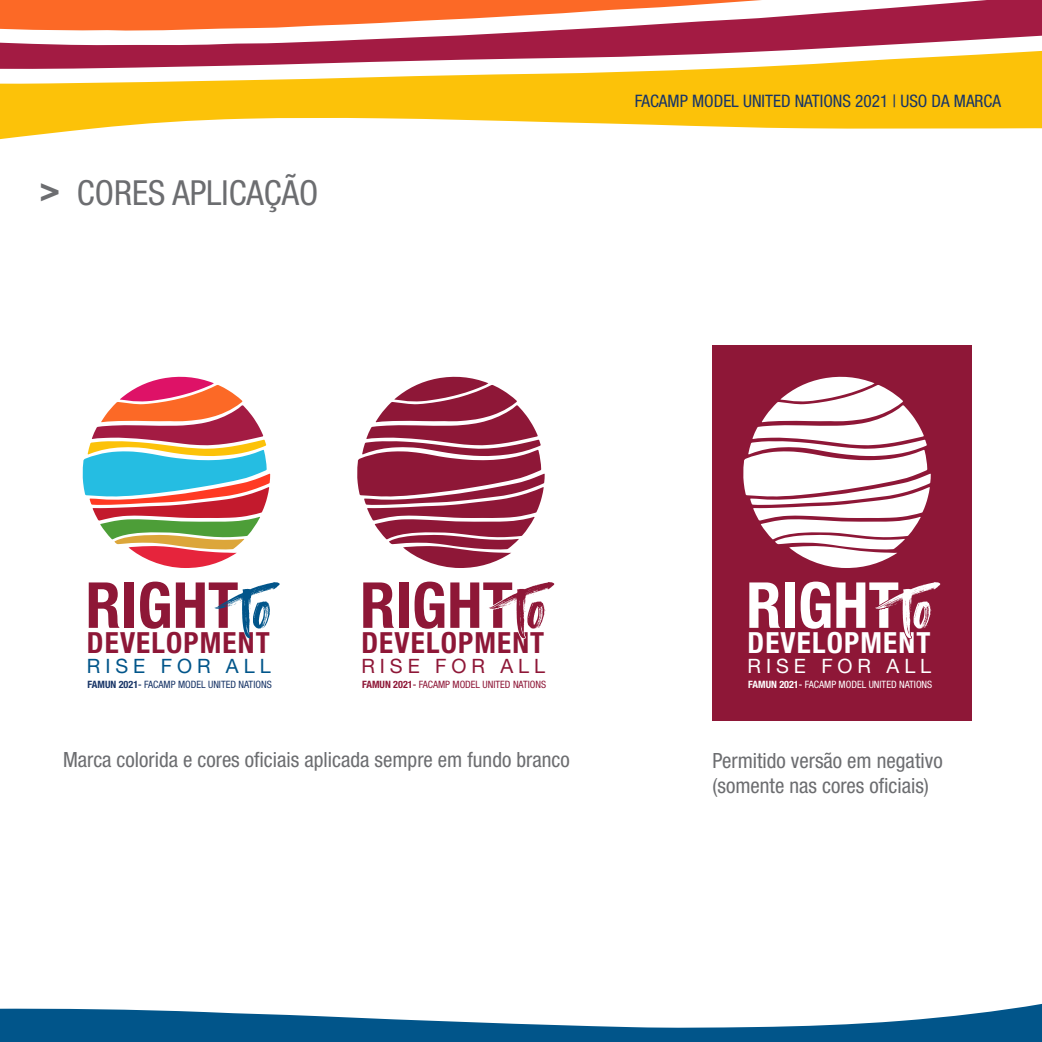
<style>
.page{position:relative;width:1042px;height:1042px;background:#fff}
.page>*{position:absolute;margin:0;border:0;box-sizing:border-box;transform-origin:0 0}
.t1{font:700 condensed 63.52px "Helvetica Neue LT Pro";color:#8e1737}
.t2{font:700 condensed 63.52px "Helvetica Neue LT Pro";color:#fff}
.t3{font:condensed 34.65px "Helvetica Neue LT Pro";color:#6c6d70}
.t4{font:700 condensed 29.22px "Helvetica Neue LT Pro";letter-spacing:.04em;color:#8e1737}
.t5{font:700 condensed 29.22px "Helvetica Neue LT Pro";letter-spacing:.04em;color:#fff}
.t6{font:condensed 21px "Helvetica Neue LT Pro";color:#6c6d70}
.t7{font:19.78px "Helvetica Neue LT Pro";letter-spacing:.25em;color:#01558a}
.t8{font:19.78px "Helvetica Neue LT Pro";letter-spacing:.25em;color:#8e1737}
.t9{font:19.78px "Helvetica Neue LT Pro";letter-spacing:.25em;color:#fff}
.t10{font:condensed 17.15px "Helvetica Neue LT Pro";color:#183567}
.t11{font:condensed 10.15px "Helvetica Neue LT Pro";color:#183567}
.t12{font:condensed 10.15px "Helvetica Neue LT Pro";color:#8e1737}
.t13{font:condensed 10.15px "Helvetica Neue LT Pro";color:#fff}
.s1{font-weight:700}
.s2{font-weight:500}
</style>
<div class="page">
<svg style="left:0;top:69px;width:1042px;height:71px;fill:#fcc209"></svg>
<svg style="left:0;top:0;width:1042px;height:69px"></svg>
<svg style="left:0;top:1003px;width:1042px;height:39px;fill:#01558a"></svg>
<svg style="left:82px;top:376px;width:188px;height:192px"></svg>
<svg style="left:357px;top:376px;width:188px;height:192px"></svg>
<svg style="left:489px;top:582px;width:66px;height:57px"></svg>
<div style="left:712px;top:345px;width:259px;height:375px;background:#8e1737"></div>
<svg style="left:743px;top:376px;width:188px;height:192px"></svg>
<svg style="left:875px;top:582px;width:66px;height:57px"></svg>
<p class="t3" style="left:40px;top:172px;width:280px"><span class="s1">&gt;</span> CORES APLICAÇÃO</p>
<p class="t10" style="left:635px;top:91px;width:368px">FACAMP MODEL UNITED NATIONS 2021 | USO DA MARCA</p>
<p class="t1" style="left:86px;top:567px;width:154px">RIGHT</p>
<p class="t4" style="left:87px;top:625px;width:184px">DEVELOPMENT</p>
<p class="t11" style="left:88px;top:679px;width:186px"><span class="s1">FAMUN 2021</span><span class="s2">-</span> FACAMP MODEL UNITED NATIONS</p>
<p class="t7" style="left:87px;top:654px;width:185px">RISE FOR ALL</p>
<p class="t1" style="left:360px;top:567px;width:154px">RIGHT</p>
<p class="t4" style="left:361px;top:625px;width:184px">DEVELOPMENT</p>
<p class="t12" style="left:362px;top:679px;width:186px"><span class="s1">FAMUN 2021</span><span class="s2">-</span> FACAMP MODEL UNITED NATIONS</p>
<p class="t8" style="left:361px;top:654px;width:185px">RISE FOR ALL</p>
<p class="t2" style="left:746px;top:567px;width:154px">RIGHT</p>
<p class="t5" style="left:747px;top:625px;width:184px">DEVELOPMENT</p>
<p class="t13" style="left:748px;top:679px;width:186px"><span class="s1">FAMUN 2021</span><span class="s2">-</span> FACAMP MODEL UNITED NATIONS</p>
<p class="t9" style="left:747px;top:654px;width:185px">RISE FOR ALL</p>
<p class="t6" style="left:63px;top:747px;width:508px">Marca colorida e cores oficiais aplicada sempre em fundo branco</p>
<p class="t6" style="left:712px;top:748px;width:232px">Permitido versão em negativo</p>
<p class="t6" style="left:712px;top:774px;width:218px">(somente nas cores oficiais)</p>
</div>
